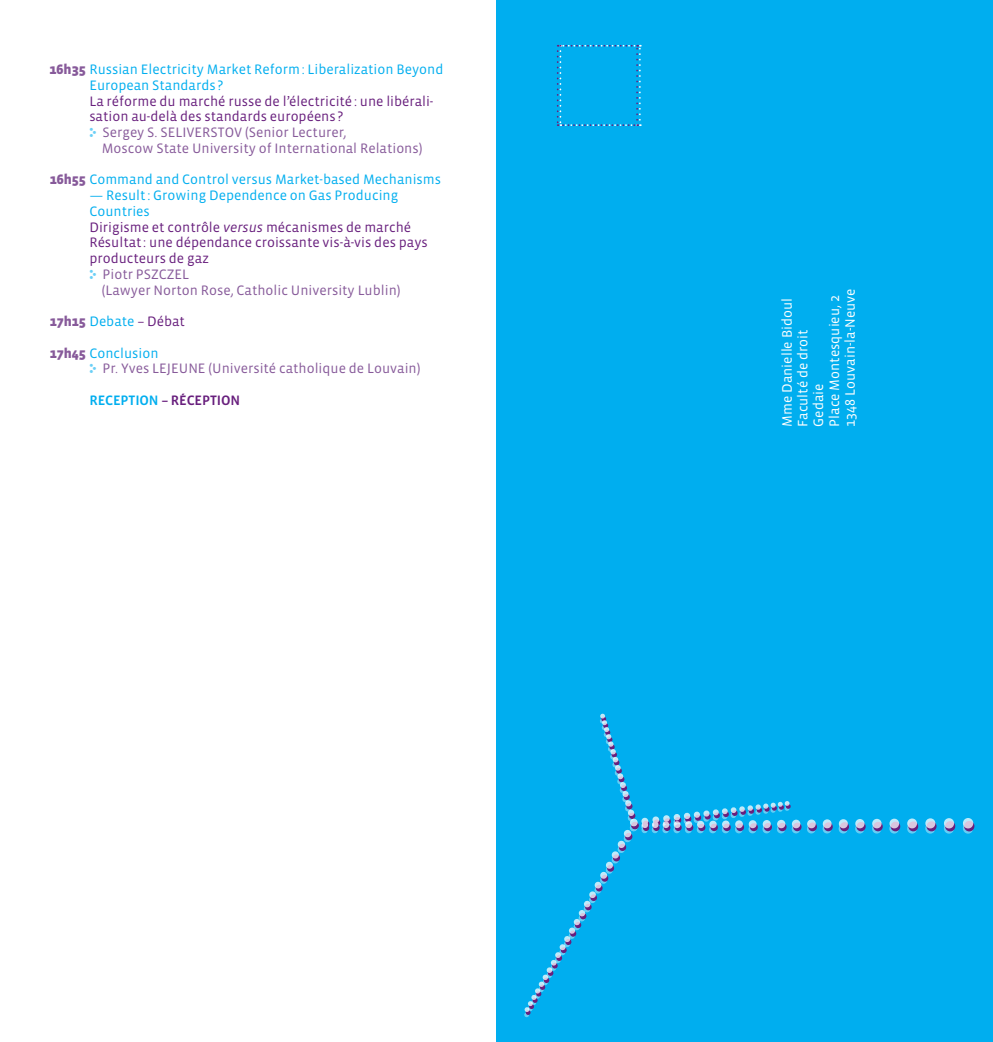
<style>
.page{position:relative;width:993px;height:1042px;background:#fff}
.page>*{position:absolute;margin:0;border:0;box-sizing:border-box;transform-origin:0 0}
.t1{font:14px/15.8px "Vista Sans";color:#681f7d}
.t2{font:14px/15.8px "Vista Sans";color:#00aeef}
.t3{font:14px/15.8px "Vista Sans";color:#875a9a}
.t4{font:14px/15.8px "Vista Sans";color:#fff}
.t5{font:14px "Vista Sans Med";letter-spacing:-.01em;color:#681f7d}
.s1{font-weight:900;color:#875a9a}
.s2{font-family:"Click Bits Arrows 2";color:#6bcff6}
.s3{color:#875a9a}
.s4{font-style:italic}
.s5{color:#681f7d}
.s6{font-weight:900}
.s7{color:#00aeef}
</style>
<div class="page">
<div style="left:496px;top:0;width:496px;height:1042px;background:#00aeef"></div>
<svg style="left:524px;top:713px;width:451px;height:305px"></svg>
<svg style="left:556px;top:45px;width:84px;height:81px"></svg>
<p class="t2" style="left:89px;top:62px;width:355px;text-indent:-40px"><span class="s1">16h35</span> Russian Electricity Market Reform: Liberalization Beyond<br>European Standards?</p>
<p class="t1" style="left:89px;top:93px;width:345px">La réforme du marché russe de l’électricité: une libérali&shy;sation au-delà des standards européens?<br><span class="s2">1</span> <span class="s3">Sergey S. SELIVERSTOV (Senior Lecturer,</span></p>
<p class="t3" style="left:102px;top:140px;width:322px">Moscow State University of International Relations)</p>
<p class="t2" style="left:50px;top:172px;width:393px"><span class="s1">16h55</span> Command and Control versus Market-based Mechanisms</p>
<p class="t2" style="left:89px;top:188px;width:310px">— Result: Growing Dependence on Gas Producing</p>
<p class="t2" style="left:89px;top:203px;width:62px">Countries</p>
<p class="t1" style="left:89px;top:219px;width:323px">Dirigisme et contrôle <span class="s4">versus</span> mécanismes de marché</p>
<p class="t1" style="left:89px;top:235px;width:340px">Résultat: une dépendance croissante vis-à-vis des pays</p>
<p class="t1" style="left:89px;top:251px;width:121px">producteurs de gaz</p>
<p class="t3" style="left:89px;top:266px;width:101px"><span class="s2">1</span> Piotr PSZCZEL</p>
<p class="t3" style="left:102px;top:282px;width:300px">(Lawyer Norton Rose, Catholic University Lublin)</p>
<p class="t2" style="left:50px;top:314px;width:137px"><span class="s1">17h15</span> Debate <span class="s5">– Débat</span></p>
<p class="t3" style="left:89px;top:345px;width:332px;text-indent:-40px"><span class="s6">17h45</span> <span class="s7">Conclusion<br></span><span class="s2">1</span> Pr. Yves LEJEUNE (Université catholique de Louvain)</p>
<p class="t5" style="left:89px;top:393px;width:152px"><span class="s7">RECEPTION</span> – RéCEPTION</p>
<p class="t4" style="left:779px;top:427px;width:140px;rotate:-90deg">Mme Danielle Bidoul<br>Faculté de droit<br>Gedaie<br>Place Montesquieu, 2<br>1348 Louvain-la-Neuve</p>
</div>
